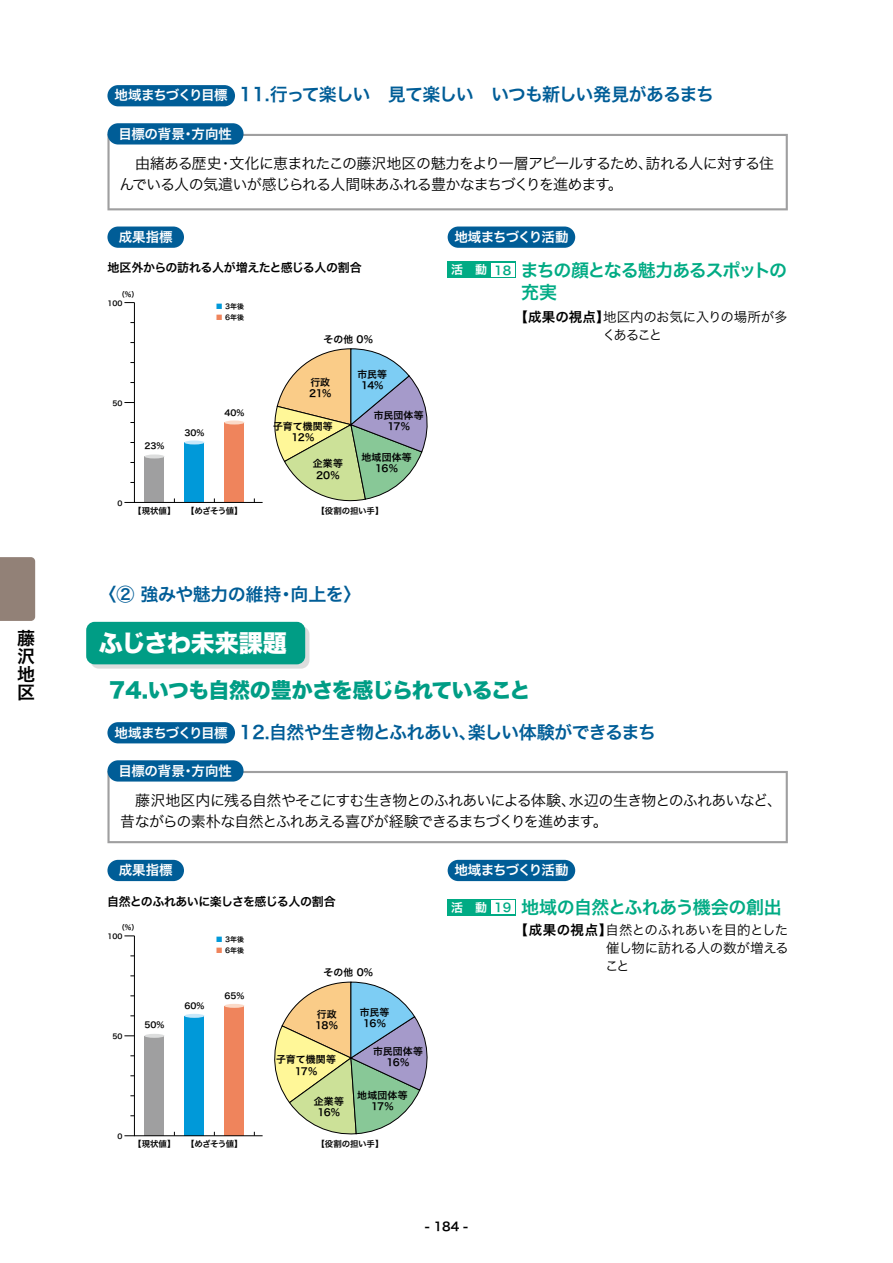
<style>
.page{position:relative;width:893px;height:1263px;background:#fff}
.page>*{position:absolute;margin:0;border:0;box-sizing:border-box;transform-origin:0 0}
.t1{font:24px "Hira Kaku Std W8";letter-spacing:-.005em;color:#fff}
.t2{font:21px "Hira Kaku Std W8";letter-spacing:-.035em;color:#009d85}
.t3{font:18px "Hira Kaku Pro W6";letter-spacing:-.045em;color:#005d97}
.t4{font:18px/22.5px "Hira Kaku Pro W6";letter-spacing:-.08em;color:#00ab84}
.t5{font:18px "Hira Kaku Pro W6";letter-spacing:-.025em;color:#005d97}
.t6{font:18px "Hira Kaku Pro W6";letter-spacing:-.025em;color:#00ab84}
.t7{font:18px/18px "Hira Kaku Pro W6";color:#000;text-align:justify}
.t8{font:15px/21px "Hira Kaku Pro W3";letter-spacing:-.055em;color:#000}
.t9{font:13.5px/18px "Hira Kaku Pro W3";letter-spacing:-.035em;color:#000}
.t10{font:13.5px "Hira Kaku Pro W6";letter-spacing:-.02em;color:#fff}
.t11{font:13.5px "Hira Kaku Pro W6";letter-spacing:-.075em;color:#fff}
.t12{font:12px "Hira Kaku Pro W6";letter-spacing:-.04em;color:#000}
.t13{font:12px "Hira Kaku Pro W6";color:#fff}
.t14{font:9.9px/11.2px "Hira Kaku Pro W6";letter-spacing:.015em;color:#000;text-align:center}
.t15{font:8.4px "Hira Kaku Pro W6";letter-spacing:-.02em;color:#000}
.t16{font:7.05px "Hira Kaku Pro W6";color:#000}
.s1{font-size:13.5px;color:#fff}
.s2{color:#0099d9}
.s3{color:#ef845c}
.s4{font-family:"Hira Kaku Pro W6"}
.s5{color:#00ab84}
</style>
<div class="page">
<svg style="left:124px;top:302px;width:139px;height:201px"></svg>
<svg style="left:124px;top:935px;width:139px;height:201px"></svg>
<div style="left:107px;top:722px;width:128px;height:21px;background:#005d97;border-radius:11px"></div>
<svg style="left:107px;top:771px;width:681px;height:72px"></svg>
<div style="left:107px;top:760px;width:137px;height:21px;background:#005d97;border-radius:11px"></div>
<svg style="left:90px;top:626px;width:219px;height:43px"></svg>
<div style="left:86px;top:622px;width:219px;height:42px;background:#009d85;border-radius:8px"></div>
<div style="left:107px;top:227px;width:77px;height:21px;background:#005d97;border-radius:11px"></div>
<svg style="left:274px;top:348px;width:154px;height:154px"></svg>
<div style="left:448px;top:227px;width:127px;height:21px;background:#005d97;border-radius:11px"></div>
<div style="left:448px;top:262px;width:68px;height:16px;background:#00ab84"></div>
<div style="left:491px;top:263px;width:23px;height:14px;background:#fff"></div>
<div style="left:107px;top:860px;width:77px;height:21px;background:#005d97;border-radius:11px"></div>
<svg style="left:274px;top:981px;width:154px;height:154px"></svg>
<div style="left:448px;top:860px;width:127px;height:21px;background:#005d97;border-radius:11px"></div>
<div style="left:448px;top:899px;width:68px;height:16px;background:#00ab84"></div>
<div style="left:491px;top:900px;width:23px;height:14px;background:#fff"></div>
<div style="left:107px;top:85px;width:128px;height:21px;background:#005d97;border-radius:11px"></div>
<svg style="left:107px;top:134px;width:681px;height:76px"></svg>
<div style="left:107px;top:123px;width:137px;height:21px;background:#005d97;border-radius:11px"></div>
<div style="left:0;top:557px;width:35px;height:64px;background:#928177"></div>
<p class="t7" style="left:17px;top:629px;width:19px">藤沢地区</p>
<p class="t3" style="left:115px;top:78px;width:601px"><span class="s1">地域まちづくり目標</span> 11.行って楽しい　見て楽しい　いつも新しい発見があるまち</p>
<p class="t10" style="left:118px;top:121px;width:115px">目標の背景・方向性</p>
<p class="t8" style="left:120px;top:151px;width:656px">　由緒ある歴史・文化に恵まれたこの藤沢地区の魅力をより一層アピールするため、訪れる人に対する住んでいる人の気遣いが感じられる人間味あふれる豊かなまちづくりを進めます。</p>
<p class="t10" style="left:119px;top:225px;width:55px">成果指標</p>
<p class="t12" style="left:107px;top:257px;width:256px">地区外からの訪れる人が増えたと感じる人の割合</p>
<p class="t16" style="left:118px;top:288px;width:22px">（%）</p>
<p class="t16" style="left:107px;top:297px;width:17px">100</p>
<p class="t16" style="left:216px;top:300px;width:30px"><span class="s2">■</span> 3年後</p>
<p class="t16" style="left:216px;top:310px;width:30px"><span class="s3">■</span> 6年後</p>
<p class="t16" style="left:112px;top:396px;width:12px">50</p>
<p class="t15" style="left:144px;top:438px;width:21px">23%</p>
<p class="t15" style="left:184px;top:425px;width:21px">30%</p>
<p class="t15" style="left:224px;top:405px;width:21px">40%</p>
<p class="t16" style="left:117px;top:497px;width:7px">0</p>
<p class="t15" style="left:133px;top:503px;width:44px">【現状値】</p>
<p class="t15" style="left:186px;top:503px;width:58px">【めざそう値】</p>
<p class="t14" style="left:324px;top:333px;width:51px">その他 0%</p>
<p class="t14" style="left:309px;top:376px;width:24px;text-align:left">行政<br>21%</p>
<p class="t14" style="left:273px;top:420px;width:61px">子育て機関等<br>12%</p>
<p class="t14" style="left:313px;top:458px;width:32px">企業等</p>
<p class="t14" style="left:316px;top:469px;width:25px">20%</p>
<p class="t14" style="left:358px;top:368px;width:31px">市民等<br>14%</p>
<p class="t14" style="left:374px;top:409px;width:51px">市民団体等<br>17%</p>
<p class="t14" style="left:361px;top:451px;width:52px">地域団体等</p>
<p class="t14" style="left:375px;top:462px;width:24px">16%</p>
<p class="t15" style="left:317px;top:503px;width:68px">【役割の担い手】</p>
<p class="t5" style="left:98px;top:578px;width:264px">〈② 強みや魅力の維持・向上を〉</p>
<p class="t11" style="left:454px;top:225px;width:116px">地域まちづくり活動</p>
<p class="t4" style="left:520px;top:258px;width:268px">まちの顔となる魅力あるスポットの充実</p>
<p class="t9" style="left:602px;top:307px;width:187px;text-indent:-88px"><span class="s4">【成果の視点】</span>地区内のお気に入りの場所が多くあること</p>
<p class="t13" style="left:451px;top:259px;width:62px">活　動 <span class="s5">18</span></p>
<p class="t1" style="left:99px;top:630px;width:190px">ふじさわ未来課題</p>
<p class="t2" style="left:109px;top:678px;width:423px">74.いつも自然の豊かさを感じられていること</p>
<p class="t3" style="left:115px;top:716px;width:543px"><span class="s1">地域まちづくり目標</span> 12.自然や生き物とふれあい、楽しい体験ができるまち</p>
<p class="t10" style="left:118px;top:758px;width:115px">目標の背景・方向性</p>
<p class="t8" style="left:120px;top:788px;width:664px">　藤沢地区内に残る自然やそこにすむ生き物とのふれあいによる体験、水辺の生き物とのふれあいなど、昔ながらの素朴な自然とふれあえる喜びが経験できるまちづくりを進めます。</p>
<p class="t10" style="left:119px;top:858px;width:55px">成果指標</p>
<p class="t12" style="left:107px;top:890px;width:230px">自然とのふれあいに楽しさを感じる人の割合</p>
<p class="t16" style="left:118px;top:921px;width:22px">（%）</p>
<p class="t16" style="left:107px;top:930px;width:17px">100</p>
<p class="t16" style="left:216px;top:933px;width:30px"><span class="s2">■</span> 3年後</p>
<p class="t16" style="left:216px;top:944px;width:30px"><span class="s3">■</span> 6年後</p>
<p class="t16" style="left:112px;top:1030px;width:12px">50</p>
<p class="t15" style="left:144px;top:1018px;width:21px">50%</p>
<p class="t15" style="left:184px;top:998px;width:21px">60%</p>
<p class="t15" style="left:224px;top:988px;width:21px">65%</p>
<p class="t16" style="left:117px;top:1130px;width:7px">0</p>
<p class="t15" style="left:133px;top:1136px;width:44px">【現状値】</p>
<p class="t15" style="left:186px;top:1136px;width:58px">【めざそう値】</p>
<p class="t14" style="left:324px;top:967px;width:51px">その他 0%</p>
<p class="t14" style="left:315px;top:1008px;width:24px;text-align:left">行政<br>18%</p>
<p class="t14" style="left:276px;top:1053px;width:61px">子育て機関等<br>17%</p>
<p class="t14" style="left:314px;top:1095px;width:32px">企業等<br>16%</p>
<p class="t14" style="left:360px;top:1006px;width:31px">市民等<br>16%</p>
<p class="t14" style="left:373px;top:1045px;width:51px">市民団体等<br>16%</p>
<p class="t14" style="left:357px;top:1089px;width:52px">地域団体等<br>17%</p>
<p class="t15" style="left:317px;top:1136px;width:68px">【役割の担い手】</p>
<p class="t11" style="left:454px;top:858px;width:116px">地域まちづくり活動</p>
<p class="t6" style="left:521px;top:891px;width:262px">地域の自然とふれあう機会の創出</p>
<p class="t9" style="left:605px;top:920px;width:185px;text-align:justify;text-indent:-90px"><span class="s4">【成果の視点】</span>自然とのふれあいを目的とした催し物に訪れる人の数が増えること</p>
<p class="t13" style="left:451px;top:896px;width:62px">活　動 <span class="s5">19</span></p>
<p class="t12" style="left:425px;top:1216px;width:45px">- 184 -</p>
<p class="t12" style="left:430px;top:1217px;width:36px">- 68 -</p>
</div>
